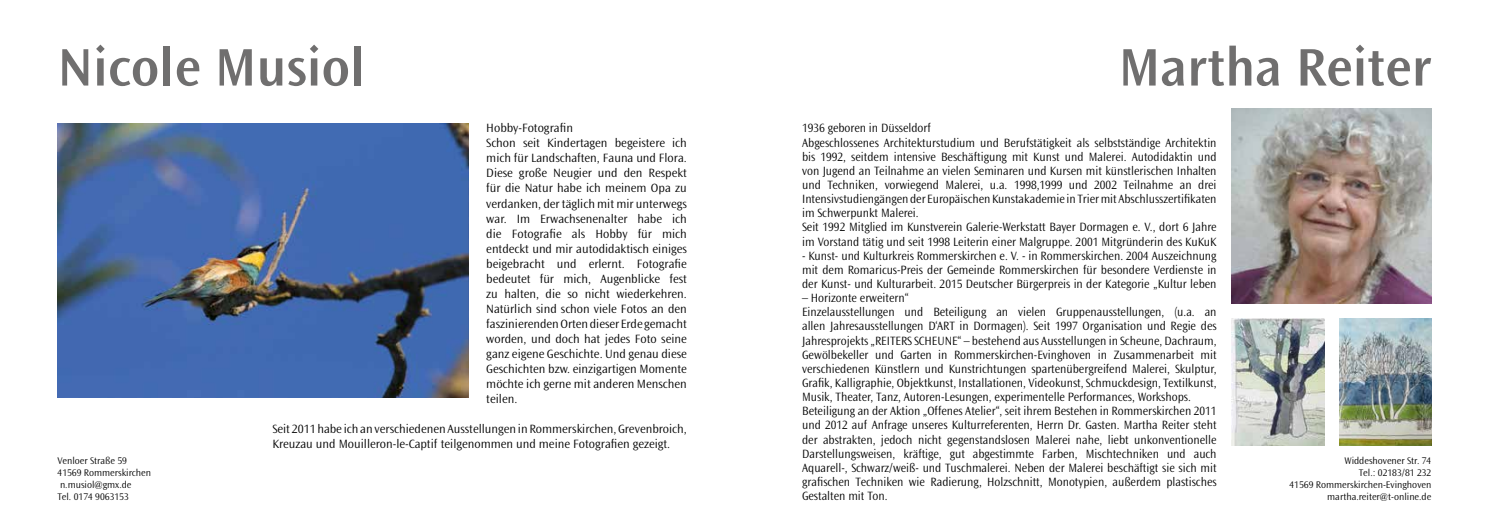
<style>
.page{position:relative;width:1489px;height:525px;background:#fff}
.page>*{position:absolute;margin:0;border:0;box-sizing:border-box;transform-origin:0 0}
.t1{font:700 55px "Ocean Sans AV Semi";color:#706f6f}
.t2{font:12.5px/14.1px "Ocean Sans AV Light";color:#000;scale:.95 1}
.t3{font:12.5px/15px "Ocean Sans AV Light";color:#000}
.t4{font:10px/12px "Ocean Sans AV Light";color:#000}
</style>
<div class="page">
<img style="left:58px;top:123px;width:410px;height:274px">
<img style="left:1339px;top:319px;width:92px;height:126px">
<img style="left:1231px;top:319px;width:92px;height:126px">
<img style="left:1231px;top:108px;width:200px;height:196px">
<h1 class="t1" style="left:58px;top:35px;width:309px">Nicole Musiol</h1>
<p class="t4" style="left:58px;top:454px;width:95px">Venloer Straße 59<br>41569 Rommerskirchen n.musiol@gmx.de<br>Tel. 0174 9063153</p>
<p class="t3" style="left:486px;top:121px;width:202px">Hobby-Fotografin<br>Schon seit Kindertagen begeistere ich mich für Landschaften, Fauna und Flora.<br>Diese große Neugier und den Respekt für die Natur habe ich meinem Opa zu verdanken, der täglich mit mir unterwegs war. Im Erwachsenenalter habe ich die Fotografie als Hobby für mich entdeckt und mir autodidaktisch einiges beigebracht und erlernt. Fotografie bedeutet für mich, Augenblicke fest zu halten, die so nicht wiederkehren.<br>Natürlich sind schon viele Fotos an den faszinierenden Orten dieser Erde gemacht worden, und doch hat jedes Foto seine ganz eigene Geschichte. Und genau diese Geschichten bzw. einzigartigen Momente möchte ich gerne mit anderen Menschen teilen.</p>
<p class="t3" style="left:272px;top:421px;width:416px">Seit 2011 habe ich an verschiedenen Ausstellungen in Rommerskirchen, Grevenbroich,<br>Kreuzau und Mouilleron-le-Captif teilgenommen und meine Fotografien gezeigt.</p>
<h1 class="t1" style="left:1118px;top:35px;width:314px">Martha Reiter</h1>
<p class="t2" style="left:802px;top:121px;width:438px">1936 geboren in Düsseldorf<br>Abgeschlossenes Architekturstudium und Berufstätigkeit als selbstständige Architektin bis 1992, seitdem intensive Beschäftigung mit Kunst und Malerei. Autodidaktin und von Jugend an Teilnahme an vielen Seminaren und Kursen mit künstlerischen Inhalten und Techniken, vorwiegend Malerei, u.a. 1998,1999 und 2002 Teilnahme an drei Intensivstudiengängen der Europäischen Kunstakademie in Trier mit Abschlusszertifikaten im Schwerpunkt Malerei.<br>Seit 1992 Mitglied im Kunstverein Galerie-Werkstatt Bayer Dormagen e. V., dort 6 Jahre im Vorstand tätig und seit 1998 Leiterin einer Malgruppe. 2001 Mitgründerin des KuKuK</p>
<p class="t2" style="left:802px;top:248px;width:438px;text-align:justify">- Kunst- und Kulturkreis Rommerskirchen e. V. - in Rommerskirchen. 2004 Auszeichnung mit dem Romaricus-Preis der Gemeinde Rommerskirchen für besondere Verdienste in der Kunst- und Kulturarbeit. 2015 Deutscher Bürgerpreis in der Kategorie „Kultur leben</p>
<p class="t2" style="left:802px;top:291px;width:438px">– Horizonte erweitern“<br>Einzelausstellungen und Beteiligung an vielen Gruppenausstellungen, (u.a. an allen Jahresausstellungen D‘ART in Dormagen). Seit 1997 Organisation und Regie des Jahresprojekts „REITERS SCHEUNE“ – bestehend aus Ausstellungen in Scheune, Dachraum, Gewölbekeller und Garten in Rommerskirchen-Evinghoven in Zusammenarbeit mit verschiedenen Künstlern und Kunstrichtungen spartenübergreifend Malerei, Skulptur, Grafik, Kalligraphie, Objektkunst, Installationen, Videokunst, Schmuckdesign, Textilkunst, Musik, Theater, Tanz, Autoren-Lesungen, experimentelle Performances, Workshops.<br>Beteiligung an der Aktion „Offenes Atelier“, seit ihrem Bestehen in Rommerskirchen 2011 und 2012 auf Anfrage unseres Kulturreferenten, Herrn Dr. Gasten. Martha Reiter steht der abstrakten, jedoch nicht gegenstandslosen Malerei nahe, liebt unkonventionelle Darstellungsweisen, kräftige, gut abgestimmte Farben, Mischtechniken und auch Aquarell-, Schwarz/weiß- und Tuschmalerei. Neben der Malerei beschäftigt sie sich mit grafischen Techniken wie Radierung, Holzschnitt, Monotypien, außerdem plastisches Gestalten mit Ton.</p>
<p class="t4" style="left:1289px;top:454px;width:143px;text-align:right">Widdeshovener Str. 74<br>Tel.: 02183/81 232<br>41569 Rommerskirchen-Evinghoven martha.reiter@t-online.de</p>
</div>
